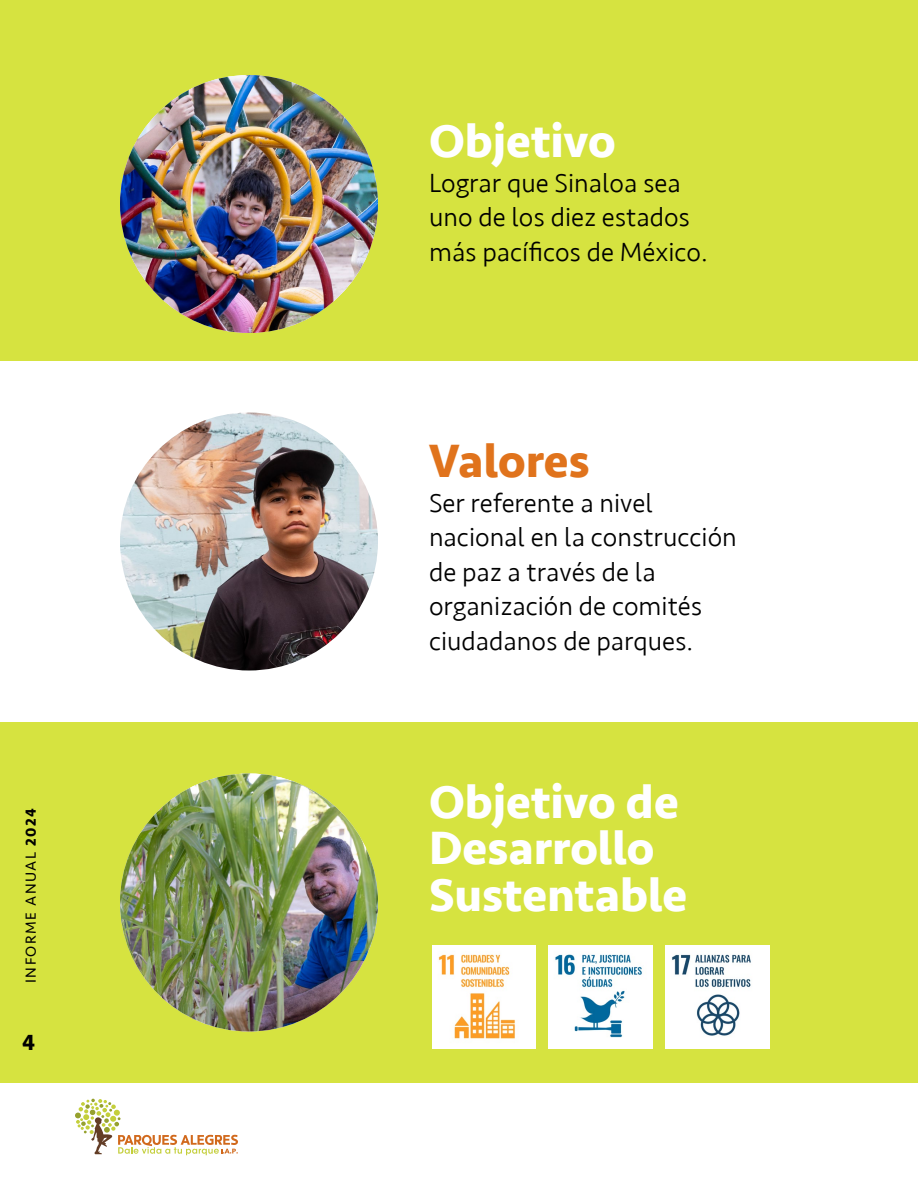
<style>
.page{position:relative;width:918px;height:1188px;background:#fff}
.page>*{position:absolute;margin:0;border:0;box-sizing:border-box;transform-origin:0 0}
.t1{font:700 48px/46.5px "Seravek";color:#fff}
.t2{font:700 48px "Seravek";color:#e0731c}
.t3{font:300 27px/34.5px "Seravek";color:#000}
.t4{font:700 22.5px "Seravek";color:#000}
.t5{font:15px "Seravek";letter-spacing:.1em;color:#000}
.s1{font-weight:700}
</style>
<div class="page">
<svg style="left:75px;top:1099px;width:163px;height:56px"></svg>
<div style="left:0;top:0;width:918px;height:361px;background:#d6e340"></div>
<div style="left:0;top:722px;width:918px;height:361px;background:#d6e340"></div>
<img style="left:120px;top:75px;width:258px;height:258px;border-radius:129px">
<img style="left:120px;top:774px;width:258px;height:258px;border-radius:129px">
<img style="left:120px;top:412px;width:258px;height:258px;border-radius:129px">
<img style="left:432px;top:945px;width:104px;height:104px">
<img style="left:549px;top:945px;width:104px;height:104px">
<img style="left:666px;top:945px;width:104px;height:104px">
<p class="t5" style="left:19px;top:983px;width:176px;rotate:-90deg">INFORME ANUAL <span class="s1">2024</span></p>
<p class="t4" style="left:22px;top:1024px;width:14px">4</p>
<p class="t1" style="left:429px;top:117px;width:188px">Objetivo</p>
<p class="t3" style="left:429px;top:166px;width:280px">Lograr que Sinaloa sea uno de los diez estados más pacíficos de México.</p>
<p class="t2" style="left:429px;top:423px;width:162px">Valores</p>
<p class="t3" style="left:429px;top:486px;width:309px">Ser referente a nivel nacional en la construcción de paz a través de la organización de comités ciudadanos de parques.</p>
<p class="t1" style="left:429px;top:778px;width:260px">Objetivo de<br>Desarrollo<br>Sustentable</p>
</div>
